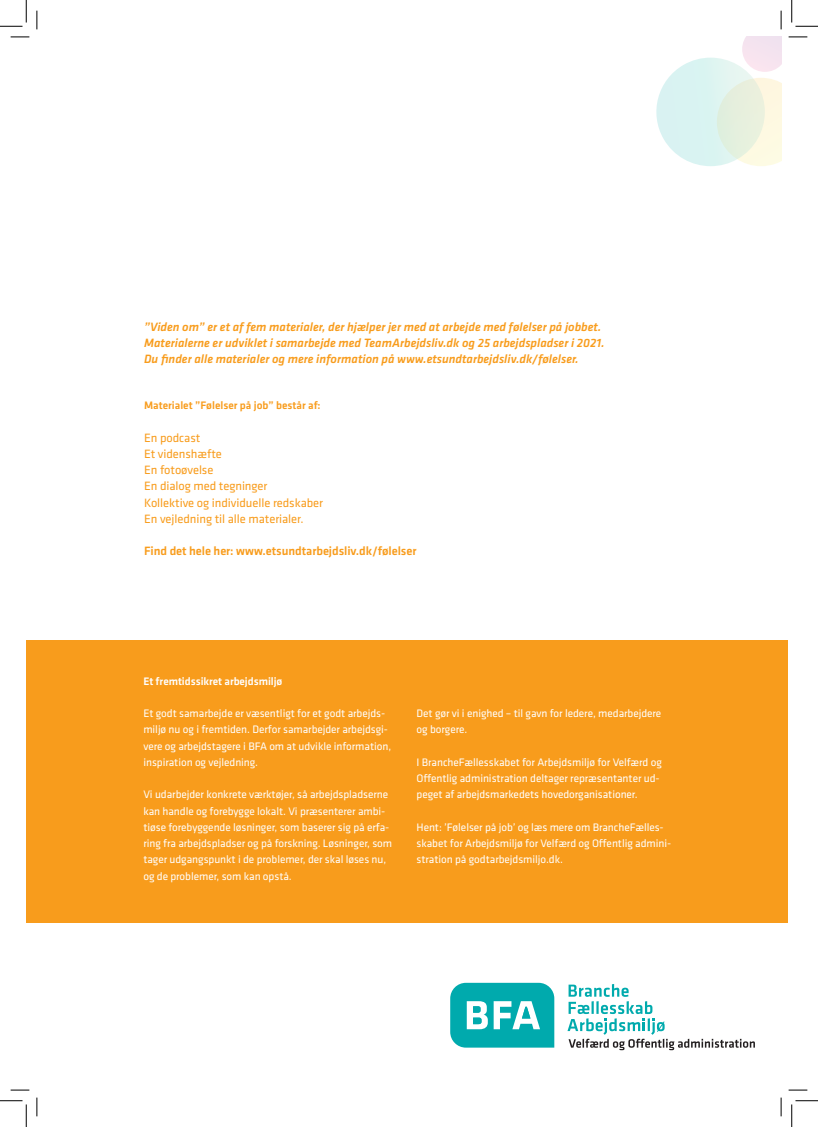
<style>
.page{position:relative;width:818px;height:1127px;background:#fff}
.page>*{position:absolute;margin:0;border:0;box-sizing:border-box;transform-origin:0 0}
.bagside_tekst{font:italic 500 12.5px "Klavika";color:#f89c1c}
.bagside_tekst-2{font:12.5px/16.2px "Klavika";letter-spacing:-.005em;color:#f89c1c}
.bagside_tekst-3{font:500 12.5px "Klavika";letter-spacing:-.005em;color:#f89c1c}
.Brød_-_bullits{font:11.25px/16.2px "Klavika";letter-spacing:-.005em;color:#fff}
.bagside_tekst-4{font:500 11.25px "Klavika";color:#f89c1c}
.Brød_-_bullits-2{font:500 11.25px "Klavika";letter-spacing:-.005em;color:#fff}
</style>
<div class="page">
<svg style="left:656px;top:37px;width:125px;height:129px"></svg>
<div style="left:26px;top:640px;width:762px;height:282px;background:#f89c1c"></div>
<svg style="left:450px;top:982px;width:104px;height:65px"></svg>
<svg style="left:567px;top:984px;width:188px;height:65px"></svg>
<svg style="left:11px;top:36px;width:18px;height:2px"></svg>
<svg style="left:788px;top:36px;width:19px;height:2px"></svg>
<svg style="left:11px;top:1089px;width:18px;height:1px"></svg>
<svg style="left:788px;top:1089px;width:19px;height:1px"></svg>
<svg style="left:36px;top:11px;width:2px;height:18px"></svg>
<svg style="left:36px;top:1097px;width:2px;height:18px"></svg>
<svg style="left:780px;top:11px;width:2px;height:18px"></svg>
<svg style="left:780px;top:1097px;width:2px;height:18px"></svg>
<svg style="left:0;top:0;width:27px;height:27px"></svg>
<svg style="left:0;top:1100px;width:27px;height:26px"></svg>
<svg style="left:791px;top:0;width:27px;height:27px"></svg>
<svg style="left:791px;top:1100px;width:27px;height:26px"></svg>
<p class="bagside_tekst" style="left:144px;top:318px;width:459px">”Viden om” er et af fem materialer, der hjælper jer med at arbejde med følelser på jobbet.</p>
<p class="bagside_tekst" style="left:144px;top:334px;width:462px">Materialerne er udviklet i samarbejde med TeamArbejdsliv.dk og 25 arbejdspladser i 2021.</p>
<p class="bagside_tekst" style="left:144px;top:350px;width:436px">Du finder alle materialer og mere information på www.etsundtarbejdsliv.dk/følelser.</p>
<p class="bagside_tekst-4" style="left:144px;top:397px;width:178px">Materialet ”Følelser på job” består af:</p>
<p class="bagside_tekst-2" style="left:144px;top:429px;width:180px">En podcast<br>Et videnshæfte<br>En fotoøvelse<br>En dialog med tegninger<br>Kollektive og individuelle redskaber<br>En vejledning til alle materialer.</p>
<p class="bagside_tekst-3" style="left:144px;top:542px;width:274px">Find det hele her: www.etsundtarbejdsliv.dk/følelser</p>
<p class="Brød_-_bullits-2" style="left:143px;top:673px;width:141px">Et fremtidssikret arbejdsmiljø</p>
<p class="Brød_-_bullits" style="left:143px;top:704px;width:243px">Et godt samarbejde er væsentligt for et godt arbejds-</p>
<p class="Brød_-_bullits" style="left:143px;top:721px;width:246px">miljø nu og i fremtiden. Derfor samarbejder arbejdsgi-</p>
<p class="Brød_-_bullits" style="left:143px;top:737px;width:249px">vere og arbejdstagere i BFA om at udvikle information, inspiration og vejledning.</p>
<p class="Brød_-_bullits" style="left:143px;top:786px;width:246px">Vi udarbejder konkrete værktøjer, så arbejdspladserne kan handle og forebygge lokalt. Vi præsenterer ambi-</p>
<p class="Brød_-_bullits" style="left:143px;top:818px;width:247px">tiøse forebyggende løsninger, som baserer sig på erfa-</p>
<p class="Brød_-_bullits" style="left:143px;top:834px;width:250px">ring fra arbejdspladser og på forskning. Løsninger, som tager udgangspunkt i de problemer, der skal løses nu,</p>
<p class="Brød_-_bullits" style="left:143px;top:867px;width:150px">og de problemer, som kan opstå.</p>
<p class="Brød_-_bullits" style="left:417px;top:704px;width:246px">Det gør vi i enighed – til gavn for ledere, medarbejdere</p>
<p class="Brød_-_bullits" style="left:417px;top:721px;width:52px">og borgere.</p>
<p class="Brød_-_bullits" style="left:417px;top:753px;width:247px">I BrancheFællesskabet for Arbejdsmiljø for Velfærd og</p>
<p class="Brød_-_bullits" style="left:417px;top:769px;width:245px">Offentlig administration deltager repræsentanter ud-</p>
<p class="Brød_-_bullits" style="left:417px;top:786px;width:223px">peget af arbejdsmarkedets hovedorganisationer.</p>
<p class="Brød_-_bullits" style="left:417px;top:818px;width:256px">Hent: ’Følelser på job’ og læs mere om BrancheFælles&shy;skabet for Arbejdsmiljø for Velfærd og Offentlig admini&shy;stration på godtarbejdsmiljo.dk.</p>
</div>
